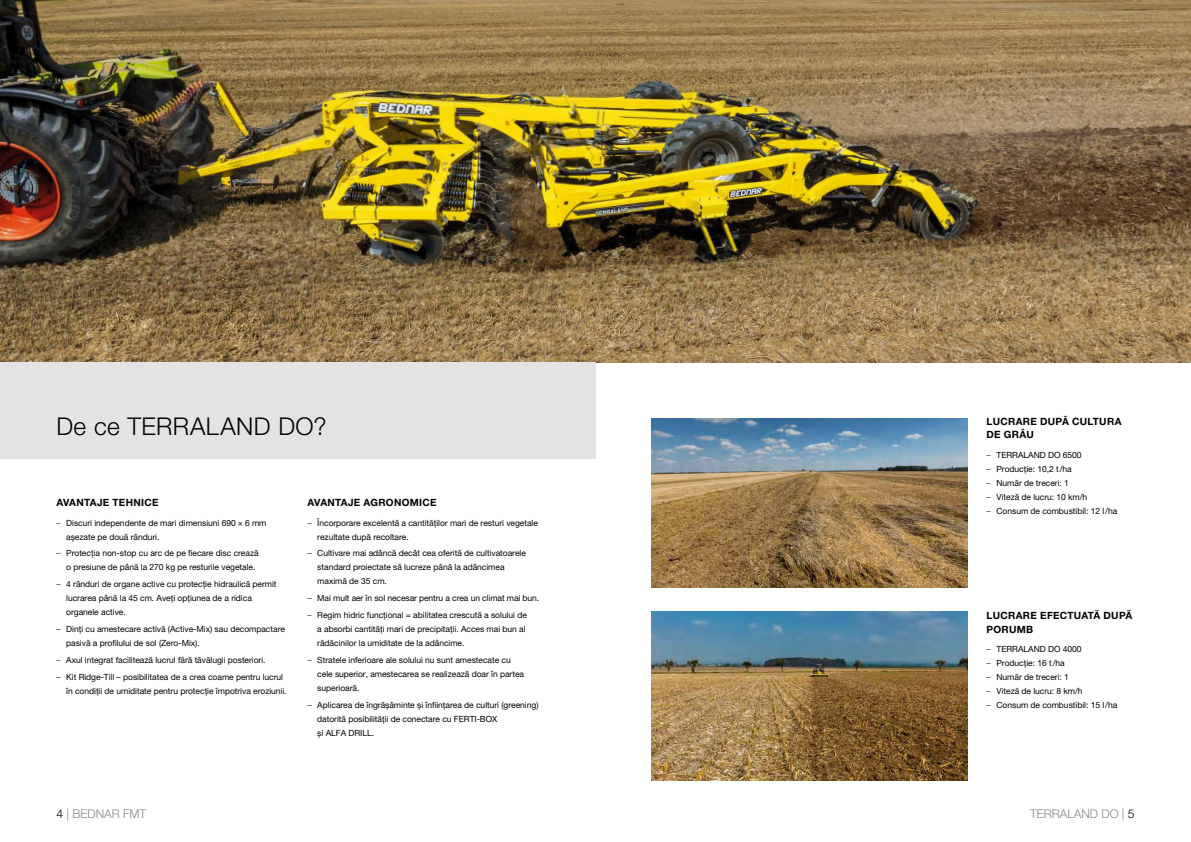
<style>
.page{position:relative;width:1191px;height:842px;background:#fff}
.page>*{position:absolute;margin:0;border:0;box-sizing:border-box;transform-origin:0 0}
.Nadpis_1{font:300 24.5px "Helvetica Neue LT Pro";letter-spacing:.015em;color:#000}
.t1{font:300 12px "Helvetica Neue LT Pro";color:#878787}
.Nadpis_1-2{font:700 10px/13px "Helvetica Neue LT Pro";letter-spacing:.03em;color:#000}
.t2{font:8.5px/14px "Helvetica Neue LT Pro";letter-spacing:-.005em;color:#000}
.s1{font-weight:300}
.s2{color:#000}
</style>
<div class="page">
<img style="left:0;top:0;width:1191px;height:362px">
<div style="left:0;top:362px;width:595px;height:97px;background:#e3e3e3"></div>
<img style="left:652px;top:418px;width:315px;height:169px">
<img style="left:652px;top:611px;width:315px;height:169px">
<p class="Nadpis_1" style="left:56px;top:411px;width:272px">De ce TERRALAND DO?</p>
<p class="Nadpis_1-2" style="left:56px;top:496px;width:104px">AVANTAJE TEHNICE</p>
<p class="t2" style="left:66px;top:515px;width:202px;text-indent:-10px"><span class="s1">–</span> Discuri independente de mari dimensiuni 690 × 6 mm așezate pe două rânduri.</p>
<p class="t2" style="left:66px;top:546px;width:194px;text-indent:-10px"><span class="s1">–</span> Protecția non-stop cu arc de pe fiecare disc crează o presiune de până la 270 kg pe resturile vegetale.</p>
<p class="t2" style="left:66px;top:577px;width:212px;text-indent:-10px"><span class="s1">–</span> 4 rânduri de organe active cu protecție hidraulică permit lucrarea până la 45 cm. Aveți opțiunea de a ridica organele active.</p>
<p class="t2" style="left:66px;top:622px;width:220px;text-indent:-10px"><span class="s1">–</span> Dinți cu amestecare activă (Active-Mix) sau decompactare pasivă a profilului de sol (Zero-Mix).</p>
<p class="t2" style="left:56px;top:653px;width:211px"><span class="s1">–</span> Axul integrat facilitează lucrul fără tăvălugii posteriori.</p>
<p class="t2" style="left:66px;top:670px;width:222px;text-indent:-10px"><span class="s1">–</span> Kit Ridge-Till – posibilitatea de a crea coame pentru lucrul în condiții de umiditate pentru protecție împotriva eroziunii.</p>
<p class="Nadpis_1-2" style="left:307px;top:496px;width:131px">AVANTAJE AGRONOMICE</p>
<p class="t2" style="left:317px;top:515px;width:222px;text-indent:-10px"><span class="s1">–</span> Încorporare excelentă a cantităților mari de resturi vegetale rezultate după recoltare.</p>
<p class="t2" style="left:317px;top:546px;width:210px;text-indent:-10px"><span class="s1">–</span> Cultivare mai adâncă decât cea oferită de cultivatoarele standard proiectate să lucreze până la adâncimea maximă de 35 cm.</p>
<p class="t2" style="left:307px;top:591px;width:233px"><span class="s1">–</span> Mai mult aer în sol necesar pentru a crea un climat mai bun.</p>
<p class="t2" style="left:317px;top:608px;width:211px;text-indent:-10px"><span class="s1">–</span> Regim hidric funcțional = abilitatea crescută a solului de a absorbi cantități mari de precipitații. Acces mai bun al rădăcinilor la umiditate de la adâncime.</p>
<p class="t2" style="left:317px;top:653px;width:208px;text-indent:-10px"><span class="s1">–</span> Stratele inferioare ale solului nu sunt amestecate cu cele superior, amestecarea se realizează doar în partea superioară.</p>
<p class="t2" style="left:317px;top:698px;width:223px;text-indent:-10px"><span class="s1">–</span> Aplicarea de îngrășăminte și înființarea de culturi (greening) datorită posibilității de conectare cu FERTI-BOX<br>și ALFA DRILL.</p>
<p class="Nadpis_1-2" style="left:986px;top:415px;width:136px">LUCRARE DUPĂ CULTURA<br>DE GRÂU</p>
<p class="t2" style="left:986px;top:448px;width:96px"><span class="s1">–</span> TERRALAND DO 6500</p>
<p class="t2" style="left:986px;top:462px;width:87px"><span class="s1">–</span> Producție: 10,2 t/ha</p>
<p class="t2" style="left:986px;top:476px;width:84px"><span class="s1">–</span> Număr de treceri: 1</p>
<p class="t2" style="left:986px;top:490px;width:102px"><span class="s1">–</span> Viteză de lucru: 10 km/h</p>
<p class="t2" style="left:986px;top:504px;width:132px"><span class="s1">–</span> Consum de combustibil: 12 l/ha</p>
<p class="Nadpis_1-2" style="left:986px;top:608px;width:147px;line-height:14px">LUCRARE EFECTUATĂ DUPĂ<br>PORUMB</p>
<p class="t2" style="left:986px;top:642px;width:96px"><span class="s1">–</span> TERRALAND DO 4000</p>
<p class="t2" style="left:986px;top:656px;width:80px"><span class="s1">–</span> Producție: 16 t/ha</p>
<p class="t2" style="left:986px;top:670px;width:84px"><span class="s1">–</span> Număr de treceri: 1</p>
<p class="t2" style="left:986px;top:684px;width:98px"><span class="s1">–</span> Viteză de lucru: 8 km/h</p>
<p class="t2" style="left:986px;top:698px;width:132px"><span class="s1">–</span> Consum de combustibil: 15 l/ha</p>
<h2 class="t1" style="left:56px;top:806px;width:91px"><span class="s2">4</span> | BEDNAR FMT</h2>
<h2 class="t1" style="left:1030px;top:806px;width:106px">TERRALAND DO | <span class="s2">5</span></h2>
</div>
